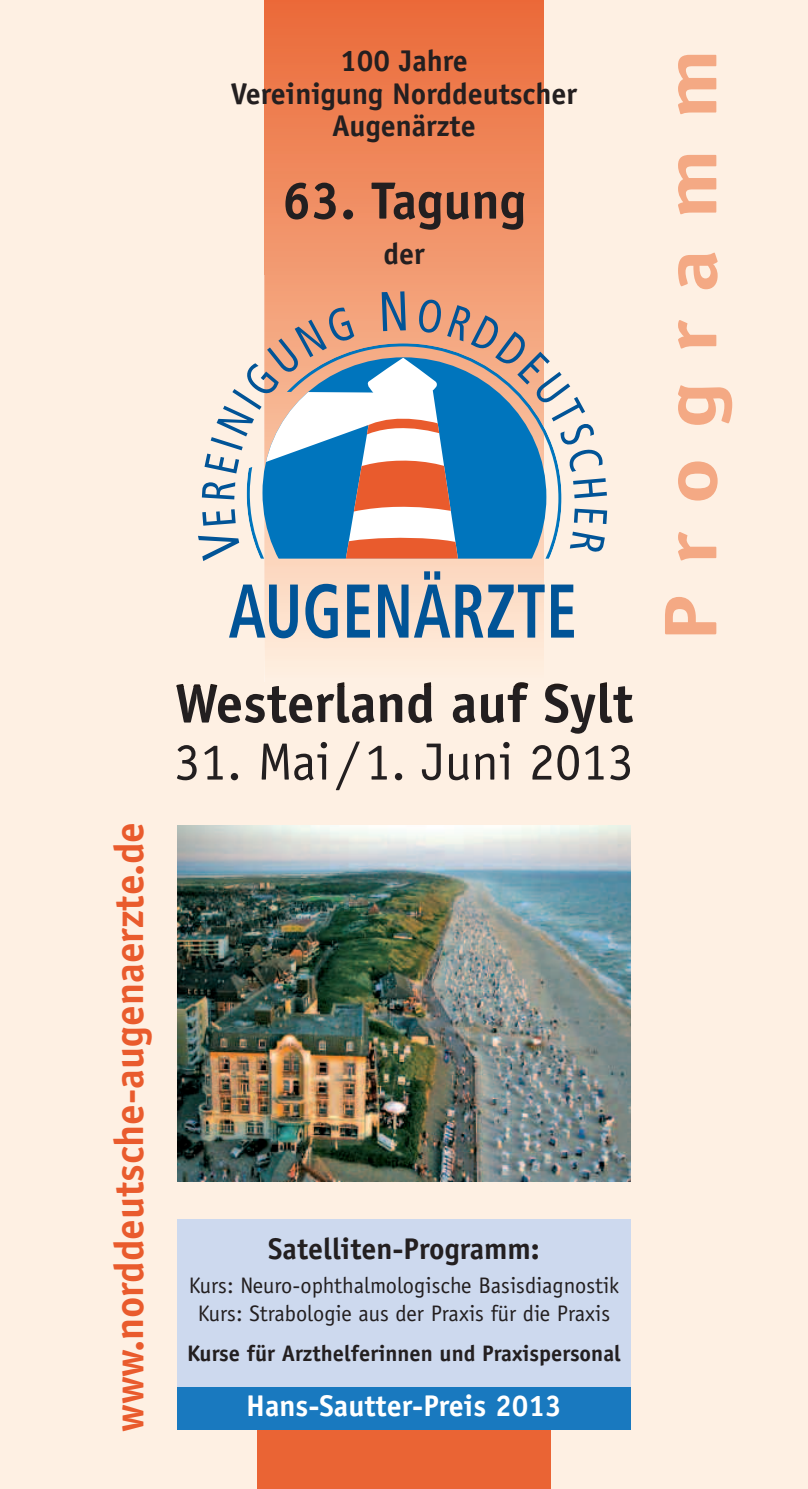
<style>
.page{position:relative;width:808px;height:1489px;background:#fff}
.page>*{position:absolute;margin:0;border:0;box-sizing:border-box;transform-origin:0 0}
.t1{font:700 75px "Officina Sans";letter-spacing:.335em;color:#f4a984;scale:1.2 1}
.t2{font:700 55px "Officina Sans";color:#231f20}
.t3{font:52.5px "Officina Sans";color:#231f20}
.t4{font:700 52.5px "Officina Sans";color:#231f20}
.t5{font:700 41.25px "Officina Sans";color:#e95b2d}
.t6{font:700 30px/32.5px "Officina Sans";color:#231f20;text-align:center}
.t7{font:700 30px "Officina Sans";color:#fff}
.t8{font:22.5px/27.5px "Officina Sans";color:#231f20;text-align:center}
.t9{font:700 22.5px "Officina Sans";color:#231f20}
</style>
<div class="page">
<div style="left:0;top:0;width:808px;height:1488px;background:#fef0e3"></div>
<svg style="left:264px;top:0;width:280px;height:276px;background:#ee8255"></svg>
<div style="left:257px;top:1311px;width:294px;height:177px;background:#ea6434"></div>
<div style="left:177px;top:1219px;width:454px;height:209px;background:#cdd9ee"></div>
<div style="left:177px;top:1386px;width:454px;height:43px;background:#1979bf"></div>
<img style="left:176px;top:682px;width:169px;height:4px">
<svg style="left:229px;top:571px;width:345px;height:67px"></svg>
<svg style="left:198px;top:291px;width:409px;height:270px"></svg>
<img style="left:177px;top:825px;width:454px;height:356px">
<h3 class="t6" style="left:231px;top:47px;width:348px">100 Jahre<br>Vereinigung Norddeutscher<br>Augenärzte</h3>
<h3 class="t4" style="left:282px;top:181px;width:245px">63. Tagung</h3>
<h3 class="t6" style="left:383px;top:240px;width:43px">der</h3>
<h3 class="t5" style="left:114px;top:1431px;width:611px;rotate:-90deg">www.norddeutsche-augenaerzte.de</h3>
<h2 class="t2" style="left:175px;top:682px;width:460px">Westerland auf Sylt</h2>
<h3 class="t3" style="left:174px;top:742px;width:461px">31. Mai/1. Juni 2013</h3>
<h3 class="t6" style="left:268px;top:1234px;width:273px">Satelliten-Programm:</h3>
<p class="t8" style="left:189px;top:1273px;width:432px">Kurs: Neuro-ophthalmologische Basisdiagnostik<br>Kurs: Strabologie aus der Praxis für die Praxis</p>
<p class="t9" style="left:187px;top:1344px;width:435px">Kurse für Arzthelferinnen und Praxispersonal</p>
<h3 class="t7" style="left:246px;top:1394px;width:317px">Hans-Sautter-Preis 2013</h3>
<h1 class="t1" style="left:662px;top:641px;width:495px;rotate:-90deg">Programm</h1>
</div>
